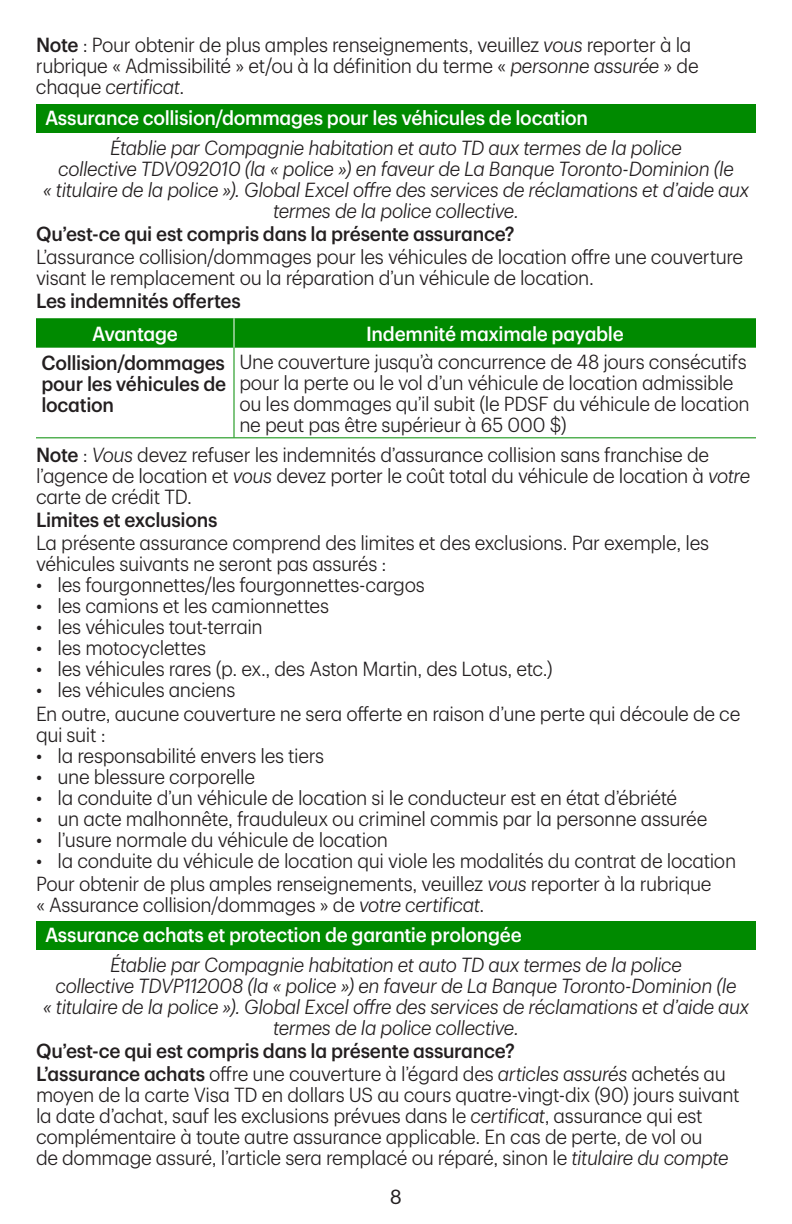
<style>
.page{position:relative;width:792px;height:1224px;background:#fff}
.page>*{position:absolute;margin:0;border:0;box-sizing:border-box;transform-origin:0 0}
.t1{font:300 20px/21px "TD Graphik";letter-spacing:-.02em;color:#231f20;scale:.95 1}
.t2{font:italic 300 20px/21px "TD Graphik";letter-spacing:-.02em;color:#231f20;text-align:center;scale:.95 1}
.t3{font:500 20px/21px "TD Graphik";letter-spacing:-.015em;color:#231f20;text-align:justify;scale:.95 1}
.t4{font:500 20px "TD Graphik";letter-spacing:-.015em;color:#fff;scale:.95 1}
.t5{font:20px "TD Graphik";color:#231f20}
.s1{font-weight:500}
.s2{font-style:italic}
</style>
<div class="page">
<div style="left:36px;top:104px;width:720px;height:29px;background:#008a00"></div>
<div style="left:36px;top:921px;width:720px;height:29px;background:#008a00"></div>
<div style="left:36px;top:318px;width:720px;height:30px;background:#008a00"></div>
<hr style="left:234px;top:318px;width:1px;height:30px;background:#fff">
<hr style="left:36px;top:437px;width:198px;height:1px;background:#008a00">
<hr style="left:234px;top:348px;width:1px;height:89px;background:#008a00">
<hr style="left:234px;top:437px;width:522px;height:1px;background:#008a00">
<p class="t1" style="left:36px;top:33px;width:699px"><span class="s1">Note</span> : Pour obtenir de plus amples renseignements, veuillez <span class="s2">vous</span> reporter à la rubrique « Admissibilité » et/ou à la définition du terme « <span class="s2">personne assurée</span> » de chaque <span class="s2">certificat</span>.</p>
<h4 class="t4" style="left:45px;top:102px;width:573px">Assurance collision/dommages pour les véhicules de location</h4>
<p class="t2" style="left:43px;top:135px;width:745px">Établie par Compagnie habitation et auto TD aux termes de la police<br>collective TDV092010 (la « police ») en faveur de La Banque Toronto‑Dominion (le<br>« titulaire de la police »). Global Excel offre des services de réclamations et d’aide aux termes de la police collective.</p>
<h5 class="t3" style="left:36px;top:221px;width:505px">Qu’est‑ce qui est compris dans la présente assurance?</h5>
<p class="t1" style="left:36px;top:245px;width:746px">L’assurance collision/dommages pour les véhicules de location offre une couverture visant le remplacement ou la réparation d’un véhicule de location.</p>
<h5 class="t3" style="left:36px;top:289px;width:217px">Les indemnités offertes</h5>
<p class="t4" style="left:92px;top:319px;width:92px">Avantage</p>
<p class="t4" style="left:366px;top:319px;width:273px">Indemnité maximale payable</p>
<p class="t3" style="left:41px;top:350px;width:196px">Collision/dommages pour les véhicules de location</p>
<p class="t1" style="left:239px;top:350px;width:539px">Une couverture jusqu’à concurrence de 48 jours consécutifs pour la perte ou le vol d’un véhicule de location admissible ou les dommages qu’il subit (le PDSF du véhicule de location ne peut pas être supérieur à 65 000 $)</p>
<p class="t1" style="left:36px;top:443px;width:753px"><span class="s1">Note</span> : <span class="s2">Vous</span> devez refuser les indemnités d’assurance collision sans franchise de l’agence de location et <span class="s2">vous</span> devez porter le coût total du véhicule de location à <span class="s2">votre </span>carte de crédit TD.</p>
<h5 class="t3" style="left:36px;top:508px;width:192px">Limites et exclusions</h5>
<p class="t1" style="left:36px;top:531px;width:710px">La présente assurance comprend des limites et des exclusions. Par exemple, les véhicules suivants ne seront pas assurés :</p>
<p class="t1" style="left:36px;top:573px;width:411px">• les fourgonnettes/les fourgonnettes‑cargos</p>
<p class="t1" style="left:36px;top:594px;width:310px">• les camions et les camionnettes</p>
<p class="t1" style="left:36px;top:615px;width:240px">• les véhicules tout‑terrain</p>
<p class="t1" style="left:36px;top:636px;width:181px">• les motocyclettes</p>
<p class="t1" style="left:36px;top:657px;width:545px">• les véhicules rares (p. ex., des Aston Martin, des Lotus, etc.)</p>
<p class="t1" style="left:36px;top:678px;width:212px">• les véhicules anciens</p>
<p class="t1" style="left:36px;top:701px;width:743px">En outre, aucune couverture ne sera offerte en raison d’une perte qui découle de ce qui suit :</p>
<p class="t1" style="left:36px;top:743px;width:305px">• la responsabilité envers les tiers</p>
<p class="t1" style="left:36px;top:764px;width:232px">• une blessure corporelle</p>
<p class="t1" style="left:36px;top:785px;width:677px">• la conduite d’un véhicule de location si le conducteur est en état d’ébriété</p>
<p class="t1" style="left:36px;top:806px;width:708px">• un acte malhonnête, frauduleux ou criminel commis par la personne assurée</p>
<p class="t1" style="left:36px;top:827px;width:372px">• l’usure normale du véhicule de location</p>
<p class="t1" style="left:36px;top:848px;width:739px">• la conduite du véhicule de location qui viole les modalités du contrat de location</p>
<p class="t1" style="left:36px;top:871px;width:713px">Pour obtenir de plus amples renseignements, veuillez <span class="s2">vous</span> reporter à la rubrique « Assurance collision/dommages » de <span class="s2">votre certificat</span>.</p>
<h4 class="t4" style="left:45px;top:920px;width:503px">Assurance achats et protection de garantie prolongée</h4>
<p class="t2" style="left:43px;top:952px;width:745px">Établie par Compagnie habitation et auto TD aux termes de la police<br>collective TDVP112008 (la « police ») en faveur de La Banque Toronto‑Dominion (le<br>« titulaire de la police »). Global Excel offre des services de réclamations et d’aide aux termes de la police collective.</p>
<h5 class="t3" style="left:36px;top:1039px;width:505px">Qu’est‑ce qui est compris dans la présente assurance?</h5>
<p class="t1" style="left:36px;top:1062px;width:742px"><span class="s1">L’assurance achats</span> offre une couverture à l’égard des <span class="s2">articles assurés</span> achetés au moyen de la carte Visa TD en dollars US au cours quatre‑vingt‑dix (90) jours suivant la date d’achat, sauf les exclusions prévues dans le <span class="s2">certificat</span>, assurance qui est complémentaire à toute autre assurance applicable. En cas de perte, de vol ou<br>de dommage assuré, l’article sera remplacé ou réparé, sinon le <span class="s2">titulaire du compte</span></p>
<p class="t5" style="left:390px;top:1182px;width:14px">8</p>
</div>
